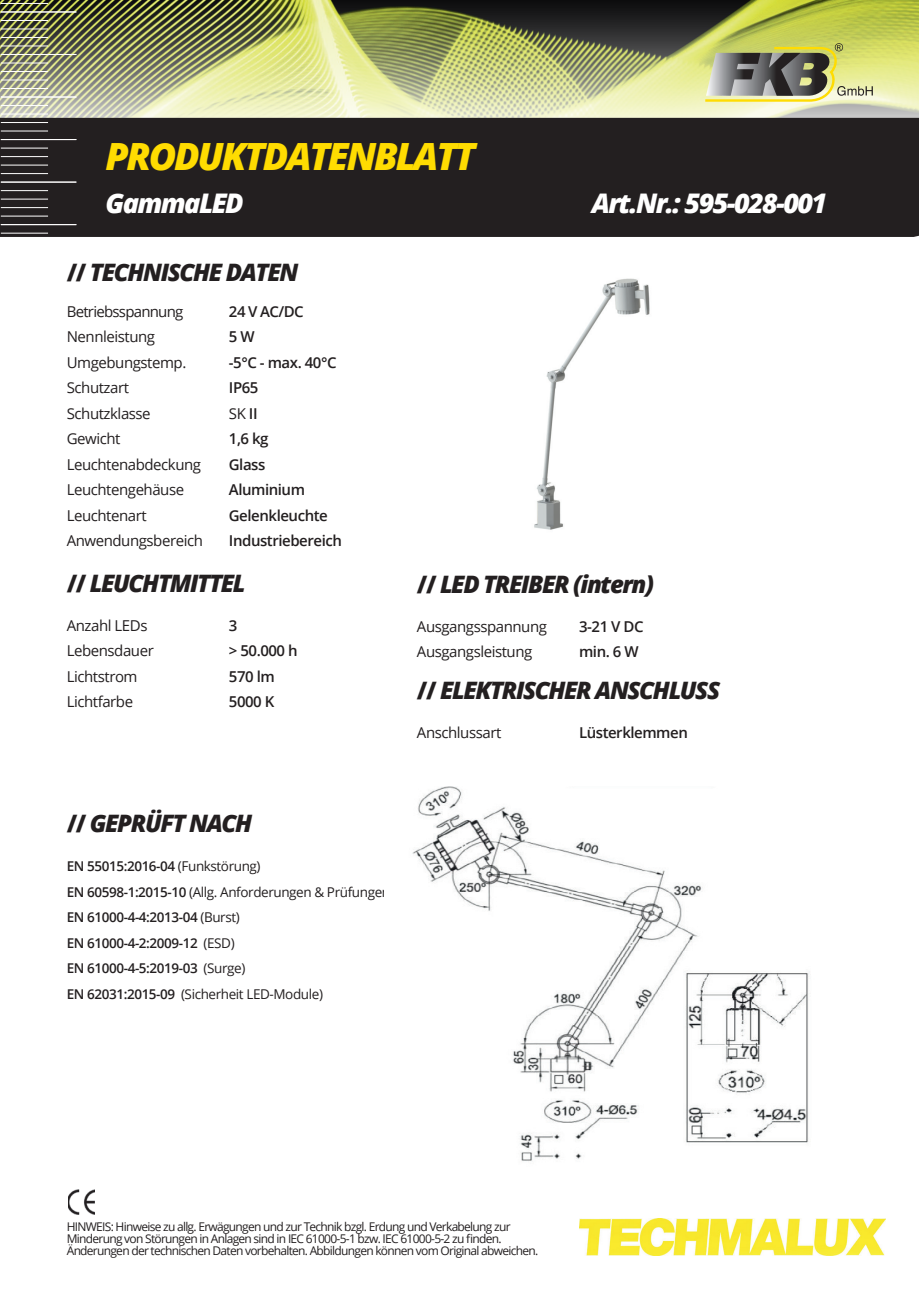
<style>
.page{position:relative;width:919px;height:1289px;background:#fff}
.page>*{position:absolute;margin:0;border:0;box-sizing:border-box;transform-origin:0 0}
.t1{font:italic 800 37.5px "Open Sans";letter-spacing:-.06em;color:#ffdc01}
.t2{font:italic 800 27px "Open Sans";letter-spacing:-.06em;color:#fff}
.t3{font:italic 800 24px "Open Sans";letter-spacing:-.06em;color:#231f20}
.t4{font:15px "Open Sans";letter-spacing:-.03em;color:#231f20}
.t5{font:600 15px "Open Sans";letter-spacing:-.03em;color:#231f20}
.t6{font:15px "Open Sans";letter-spacing:-.05em;color:#231f20}
.t7{font:600 13.5px/25.5px "Open Sans";letter-spacing:-.03em;color:#231f20}
.t8{font:12px/12px "Open Sans";letter-spacing:-.06em;color:#231f20}
.s1{font-style:normal}
.s2{font-weight:600}
.s3{font-weight:400}
</style>
<div class="page">
<img style="left:0;top:0;width:918px;height:118px">
<div style="left:0;top:118px;width:918px;height:119px;background:#231f20"></div>
<svg style="left:705px;top:43px;width:167px;height:59px;background:#a4a473"></svg>
<hr style="left:1px;top:3px;width:47px;height:1px;background:#fff">
<hr style="left:1px;top:148px;width:47px;height:1px;background:#fff">
<hr style="left:1px;top:156px;width:47px;height:1px;background:#fff">
<hr style="left:1px;top:165px;width:47px;height:1px;background:#fff">
<hr style="left:1px;top:173px;width:47px;height:1px;background:#fff">
<hr style="left:1px;top:63px;width:47px;height:1px;background:#fff">
<hr style="left:1px;top:71px;width:47px;height:1px;background:#fff">
<hr style="left:1px;top:80px;width:47px;height:1px;background:#fff">
<hr style="left:1px;top:88px;width:47px;height:1px;background:#fff">
<hr style="left:1px;top:233px;width:47px;height:1px;background:#fff">
<hr style="left:1px;top:12px;width:75px;height:1px;background:#fff">
<hr style="left:1px;top:20px;width:47px;height:1px;background:#fff">
<hr style="left:1px;top:29px;width:47px;height:1px;background:#fff">
<hr style="left:1px;top:37px;width:47px;height:1px;background:#fff">
<hr style="left:1px;top:46px;width:47px;height:1px;background:#fff">
<hr style="left:1px;top:54px;width:75px;height:1px;background:#fff">
<hr style="left:1px;top:182px;width:75px;height:1px;background:#fff">
<hr style="left:1px;top:190px;width:47px;height:1px;background:#fff">
<hr style="left:1px;top:199px;width:47px;height:1px;background:#fff">
<hr style="left:1px;top:207px;width:47px;height:1px;background:#fff">
<hr style="left:1px;top:216px;width:47px;height:1px;background:#fff">
<hr style="left:1px;top:224px;width:75px;height:1px;background:#fff">
<hr style="left:1px;top:97px;width:75px;height:1px;background:#fff">
<hr style="left:1px;top:105px;width:47px;height:1px;background:#fff">
<hr style="left:1px;top:114px;width:47px;height:1px;background:#fff">
<hr style="left:1px;top:122px;width:47px;height:1px;background:#fff">
<hr style="left:1px;top:131px;width:47px;height:1px;background:#fff">
<hr style="left:1px;top:139px;width:75px;height:1px;background:#fff">
<img style="left:579px;top:1218px;width:306px;height:37px">
<img style="left:68px;top:1189px;width:27px;height:25px">
<img style="left:534px;top:278px;width:116px;height:252px">
<img style="left:412px;top:786px;width:398px;height:375px">
<h1 class="t1" style="left:105px;top:127px;width:371px">PRODUKTDATENBLATT</h1>
<h2 class="t2" style="left:105px;top:183px;width:140px">GammaLED</h2>
<h2 class="t2" style="left:591px;top:183px;width:237px">Art.Nr.: 595-028-001</h2>
<h3 class="t3" style="left:67px;top:253px;width:233px"><span class="s1">//</span> TECHNISCHE DATEN</h3>
<p class="t6" style="left:67px;top:301px;width:118px">Betriebsspannung</p>
<p class="t5" style="left:229px;top:301px;width:76px">24 V AC/DC</p>
<p class="t4" style="left:67px;top:326px;width:90px">Nennleistung</p>
<p class="t5" style="left:229px;top:326px;width:27px">5 W</p>
<p class="t4" style="left:67px;top:352px;width:121px">Umgebungstemp.</p>
<p class="t5" style="left:229px;top:352px;width:109px">-5°C - max. 40°C</p>
<p class="t4" style="left:67px;top:377px;width:64px">Schutzart</p>
<p class="t5" style="left:229px;top:377px;width:31px">IP65</p>
<p class="t4" style="left:67px;top:403px;width:85px">Schutzklasse</p>
<p class="t4" style="left:229px;top:403px;width:30px">SK <span class="s2">II</span></p>
<p class="t4" style="left:67px;top:428px;width:55px">Gewicht</p>
<p class="t5" style="left:229px;top:428px;width:41px">1,6 kg</p>
<p class="t4" style="left:67px;top:454px;width:136px">Leuchtenabdeckung</p>
<p class="t5" style="left:229px;top:454px;width:38px">Glass</p>
<p class="t4" style="left:67px;top:479px;width:119px">Leuchtengehäuse</p>
<p class="t5" style="left:229px;top:479px;width:78px">Aluminium</p>
<p class="t4" style="left:67px;top:505px;width:81px">Leuchtenart</p>
<p class="t5" style="left:229px;top:505px;width:100px">Gelenkleuchte</p>
<p class="t4" style="left:67px;top:530px;width:138px">Anwendungsbereich</p>
<p class="t5" style="left:229px;top:530px;width:114px">Industriebereich</p>
<h3 class="t3" style="left:67px;top:565px;width:180px"><span class="s1">//</span> LEUCHTMITTEL</h3>
<p class="t4" style="left:67px;top:615px;width:82px">Anzahl LEDs</p>
<p class="t5" style="left:229px;top:615px;width:10px">3</p>
<p class="t4" style="left:67px;top:640px;width:88px">Lebensdauer</p>
<p class="t5" style="left:229px;top:640px;width:70px">&gt; 50.000 h</p>
<p class="t4" style="left:67px;top:666px;width:72px">Lichtstrom</p>
<p class="t5" style="left:229px;top:666px;width:47px">570 lm</p>
<p class="t4" style="left:67px;top:691px;width:68px">Lichtfarbe</p>
<p class="t5" style="left:229px;top:691px;width:47px">5000 K</p>
<h3 class="t3" style="left:417px;top:565px;width:238px"><span class="s1">//</span> LED TREIBER (intern)</h3>
<p class="t4" style="left:417px;top:615px;width:132px">Ausgangsspannung</p>
<p class="t5" style="left:579px;top:615px;width:66px">3-21 V DC</p>
<p class="t4" style="left:417px;top:641px;width:117px">Ausgangsleistung</p>
<p class="t5" style="left:579px;top:641px;width:61px">min. 6 W</p>
<h3 class="t3" style="left:417px;top:672px;width:305px"><span class="s1">//</span> ELEKTRISCHER ANSCHLUSS</h3>
<p class="t4" style="left:417px;top:722px;width:86px">Anschlussart</p>
<p class="t5" style="left:579px;top:722px;width:110px">Lüsterklemmen</p>
<h3 class="t3" style="left:67px;top:805px;width:187px"><span class="s1">//</span> GEPRÜFT NACH</h3>
<p class="t7" style="left:67px;top:853px;width:328px">EN 55015:2016-04 <span class="s3">(Funkstörung)<br></span>EN 60598-1:2015-10 <span class="s3">(Allg. Anforderungen &amp; Prüfungen)<br></span>EN 61000-4-4:2013-04 <span class="s3">(Burst)<br></span>EN 61000-4-2:2009-12 <span class="s3">(ESD)<br></span>EN 61000-4-5:2019-03 <span class="s3">(Surge)<br></span>EN 62031:2015-09 <span class="s3">(Sicherheit LED-Module)</span></p>
<p class="t8" style="left:67px;top:1220px;width:473px">HINWEIS: Hinweise zu allg. Erwägungen und zur Technik bzgl. Erdung und Verkabelung zur<br>Minderung von Störungen in Anlagen sind in IEC 61000-5-1 bzw. IEC 61000-5-2 zu finden.<br>Änderungen der technischen Daten vorbehalten. Abbildungen können vom Original abweichen.</p>
</div>
